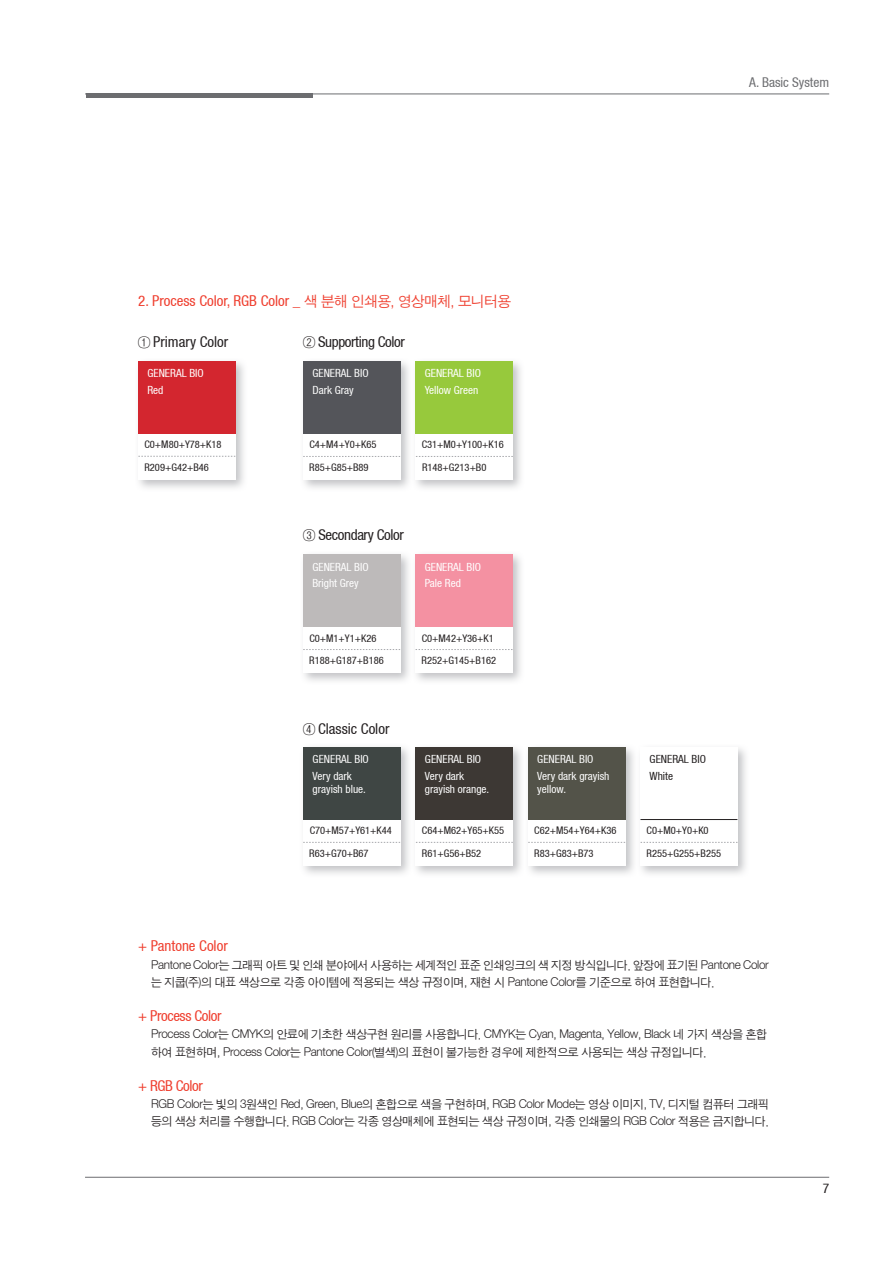
<style>
.page{position:relative;width:893px;height:1263px;background:#fff}
.page>*{position:absolute;margin:0;border:0;box-sizing:border-box;transform-origin:0 0}
.t1{font:condensed 15px "Helvetica 57";color:#ef3e2e}
.t2{font:condensed 15px "Helvetica 57";letter-spacing:-.025em;color:#231f20}
.t3{font:condensed 15px "Helvetica 57";color:#231f20}
.t4{font:condensed 15px "Helvetica 57";letter-spacing:-.025em;color:#ef3e2e}
.t5{font:condensed 13.5px "Helvetica 57";color:#6c6d70}
.t6{font:condensed 13.5px "Helvetica 57";color:#231f20}
.t7{font:12px/17.4px "Sand Jg";letter-spacing:-.025em;color:#231f20}
.t8{font:condensed 11.25px/16.5px "Helvetica 57";color:#fff}
.t9{font:condensed 11.25px/16.5px "Helvetica 57";color:#231f20}
.t10{font:condensed 10.5px/22.8px "Helvetica 57";color:#231f20}
.s1{font-family:"Sand Jg";font-stretch:normal}
.s2{font-family:"Sand Tg";font-stretch:normal;font-size:13.5px}
.s3{font-family:"Sand Jg";font-stretch:normal;font-size:13.5px}
</style>
<div class="page">
<hr style="left:85px;top:94px;width:744px;height:1px;background:#6c6d70">
<hr style="left:85px;top:1177px;width:744px;height:1px;background:#6c6d70">
<hr style="left:86px;top:94px;width:227px;height:4px;background:#6c6d70">
<div style="left:134px;top:357px;width:114px;height:135px;background:#a8a9ad;opacity:.7"></div>
<div style="left:138px;top:361px;width:97px;height:118px;background:#fff"></div>
<div style="left:138px;top:361px;width:97px;height:73px;background:#d3262f"></div>
<svg style="left:138px;top:456px;width:97px;height:1px"></svg>
<div style="left:299px;top:743px;width:114px;height:135px;background:#a8a9ad;opacity:.7"></div>
<div style="left:303px;top:747px;width:97px;height:118px;background:#fff"></div>
<div style="left:303px;top:747px;width:97px;height:73px;background:#3f4644"></div>
<div style="left:524px;top:743px;width:114px;height:135px;background:#a8a9ad;opacity:.7"></div>
<div style="left:528px;top:747px;width:97px;height:118px;background:#fff"></div>
<div style="left:528px;top:747px;width:97px;height:73px;background:#535349"></div>
<div style="left:412px;top:743px;width:114px;height:135px;background:#a8a9ad;opacity:.7"></div>
<div style="left:416px;top:747px;width:97px;height:118px;background:#fff"></div>
<div style="left:416px;top:747px;width:97px;height:73px;background:#3d3834"></div>
<div style="left:636px;top:743px;width:114px;height:135px;background:#a8a9ad;opacity:.7"></div>
<div style="left:640px;top:747px;width:97px;height:118px;background:#fff"></div>
<hr style="left:640px;top:819px;width:97px;height:1px;background:#231f20">
<svg style="left:303px;top:842px;width:97px;height:1px"></svg>
<svg style="left:416px;top:842px;width:97px;height:1px"></svg>
<svg style="left:528px;top:842px;width:97px;height:1px"></svg>
<svg style="left:641px;top:842px;width:96px;height:1px"></svg>
<div style="left:299px;top:357px;width:114px;height:135px;background:#a8a9ad;opacity:.7"></div>
<div style="left:303px;top:361px;width:97px;height:118px;background:#fff"></div>
<div style="left:303px;top:361px;width:97px;height:73px;background:#54555a"></div>
<div style="left:411px;top:357px;width:114px;height:135px;background:#a8a9ad;opacity:.7"></div>
<div style="left:416px;top:361px;width:97px;height:118px;background:#fff"></div>
<div style="left:416px;top:361px;width:97px;height:73px;background:#97c93c"></div>
<svg style="left:303px;top:456px;width:97px;height:1px"></svg>
<svg style="left:416px;top:456px;width:97px;height:1px"></svg>
<div style="left:299px;top:550px;width:114px;height:135px;background:#a8a9ad;opacity:.7"></div>
<div style="left:303px;top:554px;width:97px;height:119px;background:#fff"></div>
<div style="left:303px;top:554px;width:97px;height:73px;background:#bdbaba"></div>
<div style="left:411px;top:550px;width:114px;height:135px;background:#a8a9ad;opacity:.7"></div>
<div style="left:416px;top:554px;width:97px;height:119px;background:#fff"></div>
<div style="left:416px;top:554px;width:97px;height:73px;background:#f491a2"></div>
<svg style="left:303px;top:649px;width:97px;height:1px"></svg>
<svg style="left:416px;top:649px;width:96px;height:1px"></svg>
<p class="t5" style="left:749px;top:74px;width:81px">A. Basic System</p>
<p class="t1" style="left:138px;top:292px;width:374px">2. Process Color, RGB Color _ <span class="s1">색 분해 인쇄용, 영상매체, 모니터용</span></p>
<p class="t3" style="left:138px;top:333px;width:92px"><span class="s2">①</span> Primary Color</p>
<p class="t2" style="left:303px;top:333px;width:103px"><span class="s3">②</span> Supporting Color</p>
<p class="t8" style="left:147px;top:365px;width:58px">GENERAL BIO<br>Red</p>
<p class="t8" style="left:312px;top:365px;width:58px">GENERAL BIO<br>Dark Gray</p>
<p class="t8" style="left:425px;top:365px;width:58px">GENERAL BIO<br>Yellow Green</p>
<p class="t10" style="left:144px;top:433px;width:79px">C0+M80+Y78+K18<br>R209+G42+B46</p>
<p class="t10" style="left:309px;top:433px;width:69px">C4+M4+Y0+K65</p>
<p class="t10" style="left:422px;top:433px;width:84px">C31+M0+Y100+K16</p>
<p class="t10" style="left:309px;top:456px;width:61px">R85+G85+B89</p>
<p class="t10" style="left:422px;top:456px;width:66px">R148+G213+B0</p>
<p class="t2" style="left:303px;top:526px;width:102px"><span class="s3">③</span> Secondary Color</p>
<p class="t8" style="left:312px;top:558px;width:58px">GENERAL BIO<br>Bright Grey</p>
<p class="t8" style="left:425px;top:558px;width:58px">GENERAL BIO<br>Pale Red</p>
<p class="t10" style="left:309px;top:626px;width:69px">C0+M1+Y1+K26</p>
<p class="t10" style="left:422px;top:626px;width:74px">C0+M42+Y36+K1</p>
<p class="t10" style="left:309px;top:649px;width:76px">R188+G187+B186</p>
<p class="t10" style="left:422px;top:649px;width:76px">R252+G145+B162</p>
<p class="t3" style="left:303px;top:720px;width:88px"><span class="s3">④</span> Classic Color</p>
<p class="t8" style="left:313px;top:751px;width:58px">GENERAL BIO<br>Very dark</p>
<p class="t8" style="left:313px;top:781px;width:55px">grayish blue.</p>
<p class="t10" style="left:310px;top:819px;width:84px">C70+M57+Y61+K44</p>
<p class="t8" style="left:425px;top:751px;width:58px">GENERAL BIO<br>Very dark</p>
<p class="t8" style="left:425px;top:781px;width:66px">grayish orange.</p>
<p class="t10" style="left:422px;top:819px;width:84px">C64+M62+Y65+K55</p>
<p class="t8" style="left:537px;top:751px;width:74px">GENERAL BIO<br>Very dark grayish</p>
<p class="t8" style="left:537px;top:781px;width:30px">yellow.</p>
<p class="t10" style="left:534px;top:819px;width:84px">C62+M54+Y64+K36</p>
<p class="t9" style="left:650px;top:751px;width:58px">GENERAL BIO<br>White</p>
<p class="t10" style="left:647px;top:819px;width:64px">C0+M0+Y0+K0</p>
<p class="t10" style="left:309px;top:842px;width:61px">R63+G70+B67</p>
<p class="t10" style="left:422px;top:842px;width:61px">R61+G56+B52</p>
<p class="t10" style="left:534px;top:842px;width:61px">R83+G83+B73</p>
<p class="t10" style="left:647px;top:842px;width:76px">R255+G255+B255</p>
<p class="t1" style="left:138px;top:937px;width:91px">+ Pantone Color</p>
<p class="t7" style="left:151px;top:957px;width:619px">Pantone Color는 그래픽 아트 및 인쇄 분야에서 사용하는 세계적인 표준 인쇄잉크의 색 지정 방식입니다. 앞장에 표기된 Pantone Color 는 지쿱(주)의 대표 색상으로 각종 아이템에 적용되는 색상 규정이며, 재현 시 Pantone Color를 기준으로 하여 표현합니다.</p>
<p class="t4" style="left:138px;top:1007px;width:85px">+ Process Color</p>
<p class="t7" style="left:151px;top:1026px;width:617px">Process Color는 CMYK의 안료에 기초한 색상구현 원리를 사용합니다. CMYK는 Cyan, Magenta, Yellow, Black 네 가지 색상을 혼합 하여 표현하며, Process Color는 Pantone Color(별색)의 표현이 불가능한 경우에 제한적으로 사용되는 색상 규정입니다.</p>
<p class="t4" style="left:138px;top:1076px;width:66px">+ RGB Color</p>
<p class="t7" style="left:151px;top:1096px;width:619px">RGB Color는 빛의 3원색인 Red, Green, Blue의 혼합으로 색을 구현하며, RGB Color Mode는 영상 이미지, TV, 디지털 컴퓨터 그래픽 등의 색상 처리를 수행합니다. RGB Color는 각종 영상매체에 표현되는 색상 규정이며, 각종 인쇄물의 RGB Color 적용은 금지합니다.</p>
<p class="t6" style="left:823px;top:1180px;width:8px">7</p>
</div>
